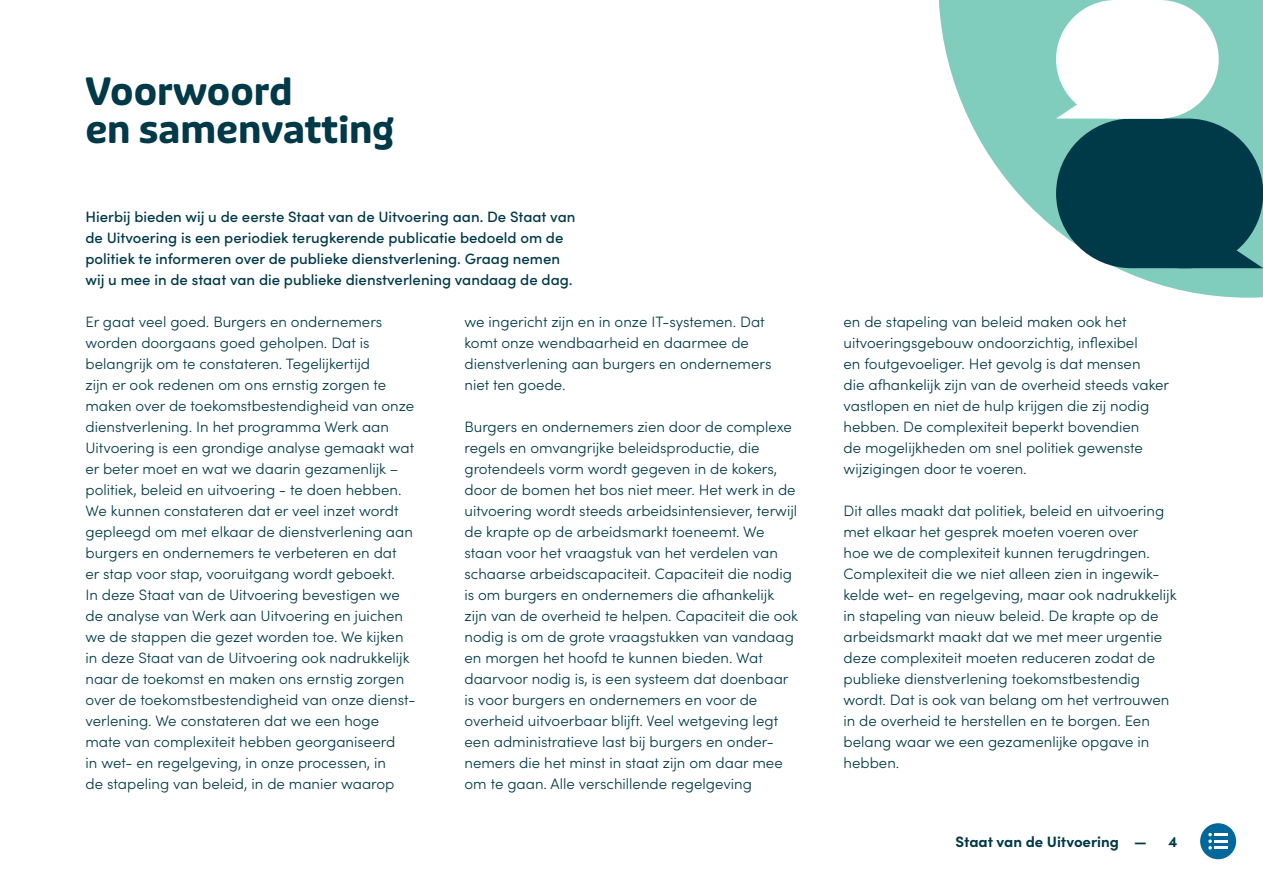
<style>
.page{position:relative;width:1263px;height:893px;background:#fff}
.page>*{position:absolute;margin:0;border:0;box-sizing:border-box;transform-origin:0 0}
.t1{font:700 37.5px/37.5px "Puffin Display Soft";color:#003948}
.t2{font:300 15px/21px "Sofia Pro";color:#003948}
.t3{font:500 15px/21px "Sofia Pro";color:#003948}
.t4{font:700 15px "Sofia Pro";color:#003948}
</style>
<div class="page">
<svg style="left:939px;top:0;width:324px;height:298px;fill:#80cdbe"></svg>
<div style="left:1056px;top:0;width:163px;height:119px;background:#fff;border-radius:59px"></div>
<svg style="left:1056px;top:46px;width:207px;height:222px"></svg>
<div style="left:1200px;top:823px;width:36px;height:36px;background:#01689b;border-radius:50%"></div>
<svg style="left:1208px;top:833px;width:4px;height:17px"></svg>
<hr style="left:1214px;top:833px;width:14px;height:3px;background:#fff">
<hr style="left:1214px;top:840px;width:14px;height:3px;background:#fff">
<hr style="left:1214px;top:846px;width:14px;height:3px;background:#fff">
<h1 class="t1" style="left:86px;top:74px;width:310px">Voorwoord<br>en samenvatting</h1>
<p class="t3" style="left:86px;top:205px;width:491px">Hierbij bieden wij u de eerste Staat van de Uitvoering aan. De Staat van de Uitvoering is een periodiek terugkerende publicatie bedoeld om de politiek te informeren over de publieke dienstverlening. Graag nemen wij u mee in de staat van die publieke dienstverlening vandaag de dag.</p>
<p class="t2" style="left:86px;top:310px;width:331px">Er gaat veel goed. Burgers en ondernemers worden doorgaans goed geholpen. Dat is belangrijk om te constateren. Tegelijkertijd<br>zijn er ook redenen om ons ernstig zorgen te maken over de toekomstbestendigheid van onze dienstverlening. In het programma Werk aan Uitvoering is een grondige analyse gemaakt wat er beter moet en wat we daarin gezamenlijk – politiek, beleid en uitvoering - te doen hebben.<br>We kunnen constateren dat er veel inzet wordt gepleegd om met elkaar de dienstverlening aan burgers en ondernemers te verbeteren en dat<br>er stap voor stap, vooruitgang wordt geboekt.<br>In deze Staat van de Uitvoering bevestigen we de analyse van Werk aan Uitvoering en juichen we de stappen die gezet worden toe. We kijken in deze Staat van de Uitvoering ook nadrukkelijk naar de toekomst en maken ons ernstig zorgen over de toekomstbestendigheid van onze dienst&shy;verlening. We constateren dat we een hoge mate van complexiteit hebben georganiseerd<br>in wet- en regelgeving, in onze processen, in<br>de stapeling van beleid, in de manier waarop</p>
<p class="t2" style="left:464px;top:310px;width:308px">we ingericht zijn en in onze IT-systemen. Dat komt onze wendbaarheid en daarmee de dienstverlening aan burgers en ondernemers niet ten goede.</p>
<p class="t2" style="left:464px;top:415px;width:335px">Burgers en ondernemers zien door de complexe regels en omvangrijke beleidsproductie, die grotendeels vorm wordt gegeven in de kokers, door de bomen het bos niet meer. Het werk in de uitvoering wordt steeds arbeidsintensiever, terwijl de krapte op de arbeidsmarkt toeneemt. We staan voor het vraagstuk van het verdelen van schaarse arbeidscapaciteit. Capaciteit die nodig is om burgers en ondernemers die afhankelijk zijn van de overheid te helpen. Capaciteit die ook nodig is om de grote vraagstukken van vandaag en morgen het hoofd te kunnen bieden. Wat daarvoor nodig is, is een systeem dat doenbaar is voor burgers en ondernemers en voor de overheid uitvoerbaar blijft. Veel wetgeving legt een administratieve last bij burgers en onder&shy;nemers die het minst in staat zijn om daar mee om te gaan. Alle verschillende regelgeving</p>
<p class="t2" style="left:843px;top:310px;width:327px">en de stapeling van beleid maken ook het uitvoeringsgebouw ondoorzichtig, inflexibel<br>en foutgevoeliger. Het gevolg is dat mensen<br>die afhankelijk zijn van de overheid steeds vaker vastlopen en niet de hulp krijgen die zij nodig hebben. De complexiteit beperkt bovendien<br>de mogelijkheden om snel politiek gewenste wijzigingen door te voeren.</p>
<p class="t2" style="left:843px;top:499px;width:335px">Dit alles maakt dat politiek, beleid en uitvoering met elkaar het gesprek moeten voeren over<br>hoe we de complexiteit kunnen terugdringen.<br>Complexiteit die we niet alleen zien in ingewik&shy;kelde wet- en regelgeving, maar ook nadrukkelijk in stapeling van nieuw beleid. De krapte op de arbeidsmarkt maakt dat we met meer urgentie deze complexiteit moeten reduceren zodat de publieke dienstverlening toekomstbestendig wordt. Dat is ook van belang om het vertrouwen in de overheid te herstellen en te borgen. Een belang waar we een gezamenlijke opgave in hebben.</p>
<p class="t4" style="left:955px;top:830px;width:193px">Staat van de Uitvoering —</p>
<p class="t4" style="left:1168px;top:830px;width:10px">4</p>
</div>
